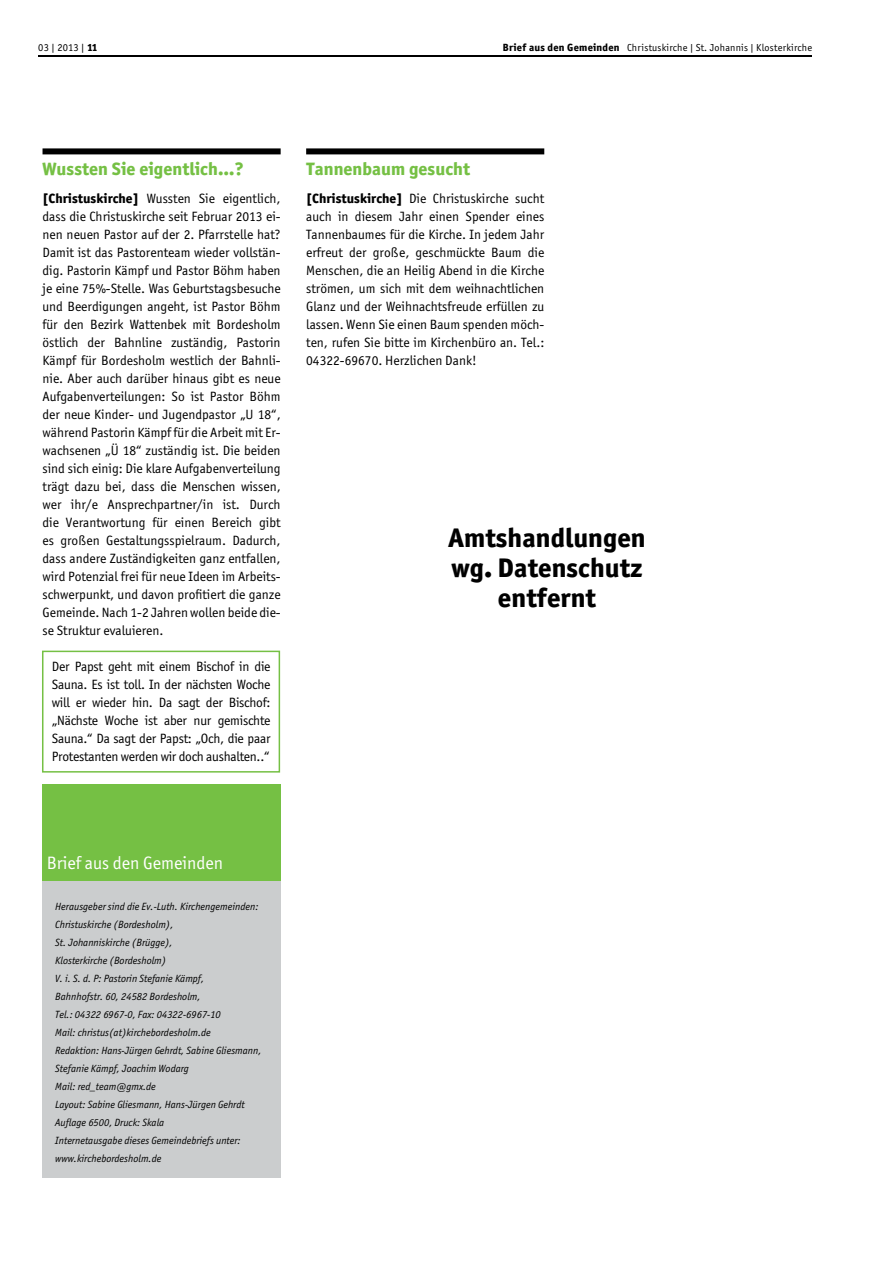
<style>
.page{position:relative;width:893px;height:1263px;background:#fff}
.page>*{position:absolute;margin:0;border:0;box-sizing:border-box;transform-origin:0 0}
.t1{font:800 27px/30px "Officina San ITC";color:#000;text-align:center}
.t2{font:800 18px "Officina San ITC";color:#75c044}
.t3{font:18px "Officina San ITC";color:#fff}
.t4{font:13.5px/18px "Officina San ITC";color:#000;text-align:justify}
.t5{font:italic 10.5px/18px "Officina San ITC";color:#000}
.t6{font:10.5px "Officina San ITC";letter-spacing:.015em;color:#000}
.t7{font:10.2px "Officina San ITC";letter-spacing:.02em;color:#000}
.s1{font-weight:800}
.s2{font-weight:800;font-size:10.5px}
</style>
<div class="page">
<div style="left:43px;top:148px;width:238px;height:6px;background:#000"></div>
<div style="left:306px;top:148px;width:238px;height:6px;background:#000"></div>
<hr style="left:38px;top:55px;width:774px;height:2px;background:#000">
<div style="left:43px;top:785px;width:238px;height:392px;background:#cbcdce"></div>
<div style="left:43px;top:784px;width:238px;height:96px;background:#75c044"></div>
<div style="left:42px;top:651px;width:238px;height:121px;border:2px solid #75c044"></div>
<p class="t6" style="left:38px;top:41px;width:61px">03 | 2013 | <span class="s1">11</span></p>
<p class="t7" style="left:503px;top:41px;width:311px"><span class="s2">Brief aus den Gemeinden</span> Christuskirche | St. Johannis | Klosterkirche</p>
<h2 class="t2" style="left:43px;top:157px;width:203px">Wussten Sie eigentlich…?</h2>
<p class="t4" style="left:43px;top:189px;width:240px"><span class="s1">[Christuskirche]</span> Wussten Sie eigentlich, dass die Christuskirche seit Februar 2013 ei&shy;nen neuen Pastor auf der 2. Pfarrstelle hat?<br>Damit ist das Pastorenteam wieder vollstän&shy;dig. Pastorin Kämpf und Pastor Böhm haben je eine 75%-Stelle. Was Geburtstagsbesuche und Beerdigungen angeht, ist Pastor Böhm für den Bezirk Wattenbek mit Bordesholm östlich der Bahnline zuständig, Pastorin Kämpf für Bordesholm westlich der Bahnli&shy;nie. Aber auch darüber hinaus gibt es neue Aufgabenverteilungen: So ist Pastor Böhm der neue Kinder- und Jugendpastor „U 18“, während Pastorin Kämpf für die Arbeit mit Er&shy;wachsenen „Ü 18“ zuständig ist. Die beiden sind sich einig: Die klare Aufgabenverteilung trägt dazu bei, dass die Menschen wissen, wer ihr/e Ansprechpartner/in ist. Durch die Verantwortung für einen Bereich gibt es großen Gestaltungsspielraum. Dadurch, dass andere Zuständigkeiten ganz entfallen, wird Potenzial frei für neue Ideen im Arbeits&shy;schwerpunkt, und davon profitiert die ganze Gemeinde. Nach 1-2 Jahren wollen beide die&shy;se Struktur evaluieren.</p>
<p class="t4" style="left:52px;top:657px;width:220px">Der Papst geht mit einem Bischof in die Sauna. Es ist toll. In der nächsten Woche will er wieder hin. Da sagt der Bischof: „Nächste Woche ist aber nur gemischte Sauna.“ Da sagt der Papst: „Och, die paar Protestanten werden wir doch aushalten..“</p>
<h2 class="t2" style="left:306px;top:157px;width:165px">Tannenbaum gesucht</h2>
<p class="t4" style="left:306px;top:189px;width:240px"><span class="s1">[Christuskirche]</span> Die Christuskirche sucht auch in diesem Jahr einen Spender eines Tannenbaumes für die Kirche. In jedem Jahr erfreut der große, geschmückte Baum die Menschen, die an Heilig Abend in die Kirche strömen, um sich mit dem weihnachtlichen Glanz und der Weihnachtsfreude erfüllen zu lassen. Wenn Sie einen Baum spenden möch&shy;ten, rufen Sie bitte im Kirchenbüro an. Tel.:<br>04322-69670. Herzlichen Dank!</p>
<h1 class="t1" style="left:448px;top:522px;width:199px">Amtshandlungen wg. Datenschutz entfernt</h1>
<h2 class="t3" style="left:47px;top:852px;width:178px">Brief aus den Gemeinden</h2>
<p class="t5" style="left:55px;top:897px;width:208px">Herausgeber sind die Ev.-Luth. Kirchengemeinden:<br>Christuskirche (Bordesholm),<br>St. Johanniskirche (Brügge),<br>Klosterkirche (Bordesholm)<br>V. i. S. d. P: Pastorin Stefanie Kämpf,<br>Bahnhofstr. 60, 24582 Bordesholm,<br>Tel.: 04322 6967-0, Fax: 04322-6967-10<br>Mail: christus(at)kirchebordesholm.de<br>Redaktion: Hans-Jürgen Gehrdt, Sabine Gliesmann, Stefanie Kämpf, Joachim Wodarg<br>Mail: red_team@gmx.de<br>Layout: Sabine Gliesmann, Hans-Jürgen Gehrdt Auflage 6500, Druck: Skala<br>Internetausgabe dieses Gemeindebriefs unter: www.kirchebordesholm.de</p>
</div>
